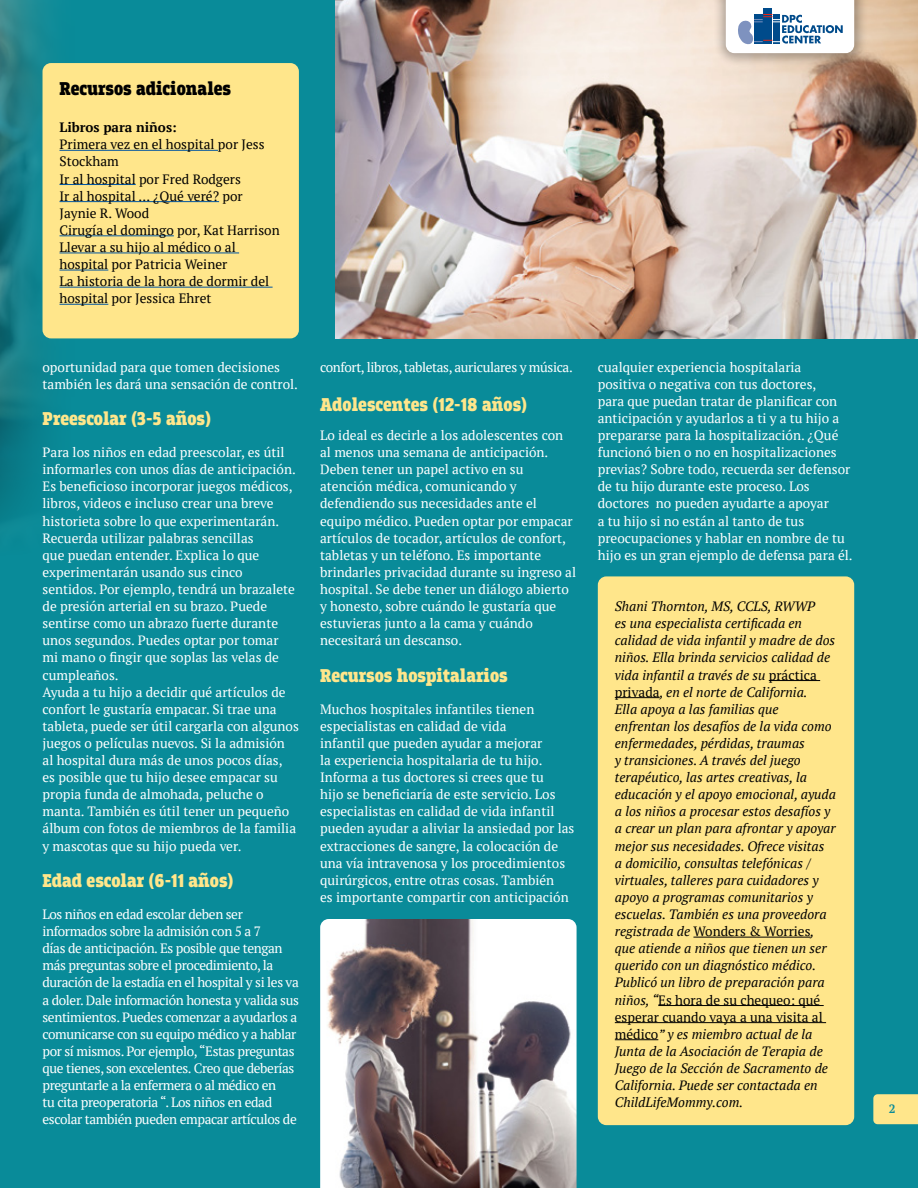
<style>
.page{position:relative;width:918px;height:1188px;background:#098b99}
.page>*{position:absolute;margin:0;border:0;box-sizing:border-box;transform-origin:0 0}
.t1{font:900 19.5px "Breakers Slab";color:#ffe68b}
.t2{font:900 19.5px "Breakers Slab";color:#000}
.t3{font:13.5px/17.1px "PT Serif";color:#fff}
.t4{font:italic 13.5px/17.1px "PT Serif";color:#000}
.t5{font:13.5px/17.1px "PT Serif";letter-spacing:-.03em;color:#fff}
.t6{font:13.5px/17.1px "PT Serif";color:#000}
.t7{font:700 13.5px "PT Serif";color:#000}
.t8{font:700 12px "PT Serif";color:#098b99}
.s1{font-style:normal}
</style>
<div class="page">
<img style="left:0;top:0;width:77px;height:522px">
<svg style="left:873px;top:1094px;width:45px;height:30px"></svg>
<img style="left:335px;top:0;width:583px;height:338px">
<img style="left:320px;top:919px;width:257px;height:269px">
<div style="left:43px;top:63px;width:256px;height:275px;background:#ffe68b;border-radius:9px"></div>
<hr style="left:60px;top:150px;width:158px;height:1px;background:#0055a2">
<hr style="left:60px;top:184px;width:76px;height:1px;background:#0055a2">
<hr style="left:60px;top:201px;width:159px;height:1px;background:#0055a2">
<hr style="left:60px;top:235px;width:114px;height:1px;background:#0055a2">
<hr style="left:60px;top:253px;width:179px;height:1px;background:#0055a2">
<hr style="left:60px;top:270px;width:48px;height:1px;background:#0055a2">
<hr style="left:60px;top:287px;width:213px;height:1px;background:#0055a2">
<hr style="left:60px;top:304px;width:48px;height:1px;background:#0055a2">
<div style="left:598px;top:576px;width:256px;height:549px;background:#ffe68b;border-radius:9px"></div>
<hr style="left:769px;top:680px;width:51px;height:1px;background:#000">
<hr style="left:615px;top:697px;width:45px;height:1px;background:#000">
<hr style="left:693px;top:937px;width:118px;height:1px;background:#000">
<hr style="left:658px;top:1005px;width:166px;height:1px;background:#000">
<hr style="left:615px;top:1022px;width:211px;height:1px;background:#000">
<hr style="left:615px;top:1039px;width:43px;height:1px;background:#000">
<div style="left:713px;top:0;width:156px;height:68px;background:#000;opacity:.3"></div>
<svg style="left:726px;top:0;width:128px;height:53px;background:#c9d7e5"></svg>
<h1 class="t2" style="left:60px;top:77px;width:173px">Recursos adicionales</h1>
<p class="t7" style="left:60px;top:118px;width:119px">Libros para niños:</p>
<p class="t6" style="left:60px;top:136px;width:222px">Primera vez en el hospital por Jess<br>Stockham<br>Ir al hospital por Fred Rodgers<br>Ir al hospital ... ¿Qué veré? por<br>Jaynie R. Wood<br>Cirugía el domingo por, Kat Harrison<br>Llevar a su hijo al médico o al hospital por Patricia Weiner<br>La historia de la hora de dormir del hospital por Jessica Ehret</p>
<p class="t3" style="left:43px;top:358px;width:257px">oportunidad para que tomen decisiones también les dará una sensación de control.</p>
<h1 class="t1" style="left:43px;top:408px;width:170px">Preescolar (3-5 años)</h1>
<p class="t3" style="left:43px;top:444px;width:258px">Para los niños en edad preescolar, es útil informarles con unos días de anticipación.<br>Es beneficioso incorporar juegos médicos, libros, videos e incluso crear una breve historieta sobre lo que experimentarán.<br>Recuerda utilizar palabras sencillas<br>que puedan entender. Explica lo que experimentarán usando sus cinco sentidos. Por ejemplo, tendrá un brazalete de presión arterial en su brazo. Puede sentirse como un abrazo fuerte durante unos segundos. Puedes optar por tomar<br>mi mano o fingir que soplas las velas de cumpleaños.<br>Ayuda a tu hijo a decidir qué artículos de confort le gustaría empacar. Si trae una tableta, puede ser útil cargarla con algunos juegos o películas nuevos. Si la admisión al hospital dura más de unos pocos días,<br>es posible que tu hijo desee empacar su propia funda de almohada, peluche o manta. También es útil tener un pequeño álbum con fotos de miembros de la familia y mascotas que su hijo pueda ver.</p>
<h1 class="t1" style="left:43px;top:869px;width:193px">Edad escolar (6-11 años)</h1>
<p class="t5" style="left:43px;top:906px;width:258px">Los niños en edad escolar deben ser informados sobre la admisión con 5 a 7<br>días de anticipación. Es posible que tengan más preguntas sobre el procedimiento, la duración de la estadía en el hospital y si les va a doler. Dale información honesta y valida sus sentimientos. Puedes comenzar a ayudarlos a comunicarse con su equipo médico y a hablar por sí mismos. Por ejemplo, “Estas preguntas que tienes, son excelentes. Creo que deberías preguntarle a la enfermera o al médico en<br>tu cita preoperatoria “. Los niños en edad escolar también pueden empacar artículos de</p>
<p class="t5" style="left:320px;top:358px;width:254px">confort, libros, tabletas, auriculares y música.</p>
<h1 class="t1" style="left:320px;top:393px;width:209px">Adolescentes (12-18 años)</h1>
<p class="t3" style="left:320px;top:427px;width:257px">Lo ideal es decirle a los adolescentes con al menos una semana de anticipación.<br>Deben tener un papel activo en su atención médica, comunicando y defendiendo sus necesidades ante el equipo médico. Pueden optar por empacar artículos de tocador, artículos de confort, tabletas y un teléfono. Es importante brindarles privacidad durante su ingreso al hospital. Se debe tener un diálogo abierto y honesto, sobre cuándo le gustaría que estuvieras junto a la cama y cuándo necesitará un descanso.</p>
<h1 class="t1" style="left:320px;top:664px;width:189px">Recursos hospitalarios</h1>
<p class="t3" style="left:320px;top:700px;width:256px">Muchos hospitales infantiles tienen especialistas en calidad de vida<br>infantil que pueden ayudar a mejorar<br>la experiencia hospitalaria de tu hijo.<br>Informa a tus doctores si crees que tu<br>hijo se beneficiaría de este servicio. Los especialistas en calidad de vida infantil pueden ayudar a aliviar la ansiedad por las extracciones de sangre, la colocación de una vía intravenosa y los procedimientos quirúrgicos, entre otras cosas. También<br>es importante compartir con anticipación</p>
<p class="t3" style="left:598px;top:358px;width:256px">cualquier experiencia hospitalaria<br>positiva o negativa con tus doctores,<br>para que puedan tratar de planificar con anticipación y ayudarlos a ti y a tu hijo a prepararse para la hospitalización. ¿Qué funcionó bien o no en hospitalizaciones previas? Sobre todo, recuerda ser defensor de tu hijo durante este proceso. Los doctores no pueden ayudarte a apoyar<br>a tu hijo si no están al tanto de tus preocupaciones y hablar en nombre de tu hijo es un gran ejemplo de defensa para él.</p>
<p class="t4" style="left:615px;top:598px;width:223px">Shani Thornton, MS, CCLS, RWWP<br>es una especialista certificada en calidad de vida infantil y madre de dos niños. Ella brinda servicios calidad de vida infantil a través de su <span class="s1">práctica privada</span>, en el norte de California.<br>Ella apoya a las familias que enfrentan los desafíos de la vida como enfermedades, pérdidas, traumas<br>y transiciones. A través del juego terapéutico, las artes creativas, la educación y el apoyo emocional, ayuda a los niños a procesar estos desafíos y a crear un plan para afrontar y apoyar mejor sus necesidades. Ofrece visitas<br>a domicilio, consultas telefónicas / virtuales, talleres para cuidadores y apoyo a programas comunitarios y escuelas. También es una proveedora registrada de <span class="s1">Wonders &amp; Worries</span>, que atiende a niños que tienen un ser querido con un diagnóstico médico.<br>Publicó un libro de preparación para niños, “<span class="s1">Es hora de su chequeo: qué esperar cuando vaya a una visita al médico</span>” y es miembro actual de la Junta de la Asociación de Terapia de Juego de la Sección de Sacramento de California. Puede ser contactada en ChildLifeMommy.com.</p>
<p class="t8" style="left:889px;top:1101px;width:8px">2</p>
</div>
